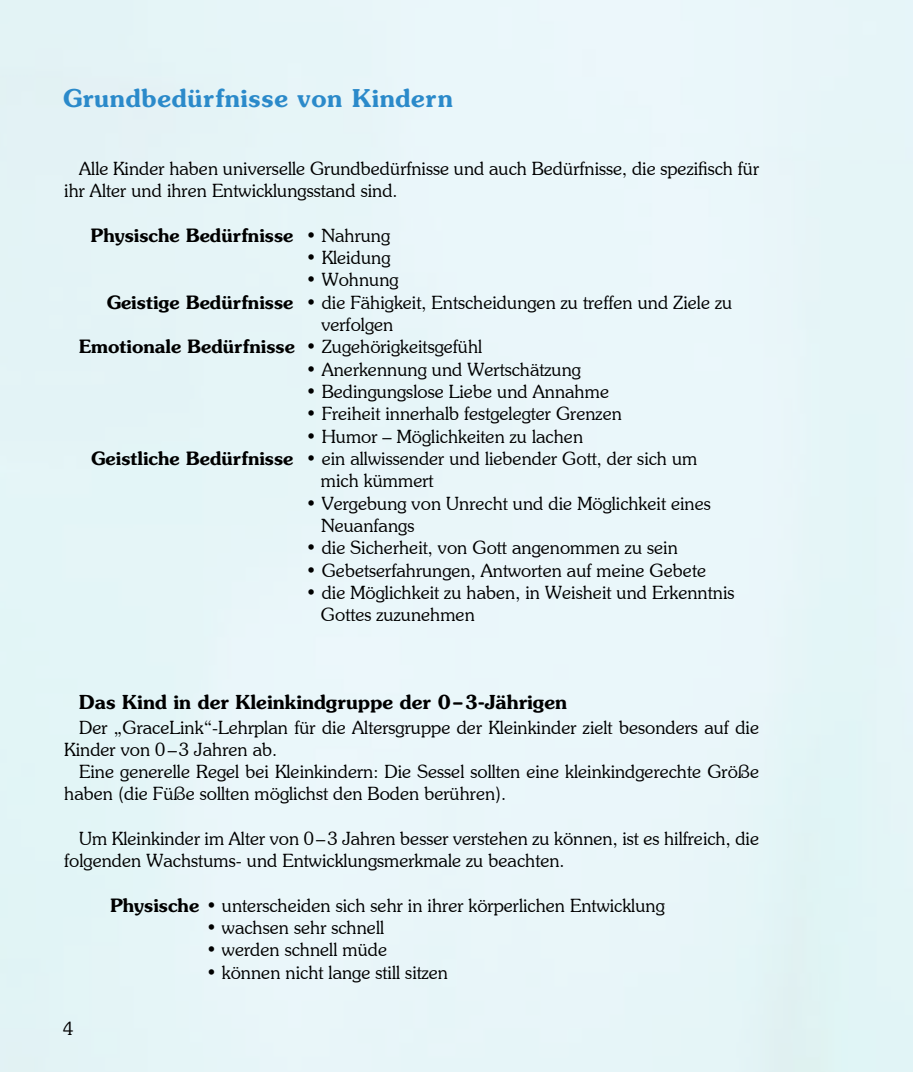
<style>
.page{position:relative;width:913px;height:1072px;background:#fff}
.page>*{position:absolute;margin:0;border:0;box-sizing:border-box;transform-origin:0 0}
.t1{font:600 24.5px "Souvenir";letter-spacing:.025em;color:#2b8aca}
.t2{font:600 19.25px "Souvenir";color:#000}
.t3{font:300 18.38px/22.4px "Souvenir IT Cby BT";color:#000}
.t4{font:600 18.38px "Souvenir";color:#000}
.s1{font-family:"Souvenir IT Cby BT";font-weight:300}
.s2{font-family:"Souvenir";font-weight:600}
</style>
<div class="page">
<h1 class="t1" style="left:63px;top:83px;width:391px">Grundbedürfnisse von Kindern</h1>
<p class="t3" style="left:64px;top:157px;width:696px;text-indent:15px">Alle Kinder haben universelle Grundbedürfnisse und auch Bedürfnisse, die spezifisch für ihr Alter und ihren Entwicklungsstand sind.</p>
<p class="t4" style="left:91px;top:223px;width:301px">Physische Bedürfnisse <span class="s1">• Nahrung</span></p>
<p class="t3" style="left:306px;top:246px;width:86px">• Kleidung</p>
<p class="t3" style="left:306px;top:268px;width:94px">• Wohnung</p>
<p class="t3" style="left:107px;top:291px;width:627px"><span class="s2">Geistige Bedürfnisse</span> • die Fähigkeit, Entscheidungen zu treffen und Ziele zu</p>
<p class="t3" style="left:321px;top:313px;width:73px">verfolgen</p>
<p class="t4" style="left:79px;top:335px;width:405px">Emotionale Bedürfnisse <span class="s1">• Zugehörigkeitsgefühl</span></p>
<p class="t3" style="left:306px;top:358px;width:277px">• Anerkennung und Wertschätzung</p>
<p class="t3" style="left:306px;top:380px;width:305px">• Bedingungslose Liebe und Annahme</p>
<p class="t3" style="left:306px;top:402px;width:317px">• Freiheit innerhalb festgelegter Grenzen</p>
<p class="t3" style="left:306px;top:425px;width:279px">• Humor – Möglichkeiten zu lachen</p>
<p class="t3" style="left:91px;top:447px;width:608px"><span class="s2">Geistliche Bedürfnisse</span> • ein allwissender und liebender Gott, der sich um</p>
<p class="t3" style="left:321px;top:469px;width:114px">mich kümmert</p>
<p class="t3" style="left:321px;top:492px;width:391px;text-indent:-16px">• Vergebung von Unrecht und die Möglichkeit eines<br>Neuanfangs</p>
<p class="t3" style="left:306px;top:536px;width:374px">• die Sicherheit, von Gott angenommen zu sein</p>
<p class="t3" style="left:306px;top:559px;width:402px">• Gebetserfahrungen, Antworten auf meine Gebete</p>
<p class="t3" style="left:321px;top:581px;width:415px;text-indent:-15px">• die Möglichkeit zu haben, in Weisheit und Erkenntnis<br>Gottes zuzunehmen</p>
<p class="t2" style="left:79px;top:689px;width:489px">Das Kind in der Kleinkindgruppe der 0–3-Jährigen</p>
<p class="t3" style="left:64px;top:716px;width:696px;text-indent:15px">Der „GraceLink“-Lehrplan für die Altersgruppe der Kleinkinder zielt besonders auf die<br>Kinder von 0–3 Jahren ab.</p>
<p class="t3" style="left:64px;top:760px;width:696px;text-indent:15px">Eine generelle Regel bei Kleinkindern: Die Sessel sollten eine kleinkindgerechte Größe haben (die Füße sollten möglichst den Boden berühren).</p>
<p class="t3" style="left:64px;top:826px;width:696px;text-indent:15px">Um Kleinkinder im Alter von 0–3 Jahren besser verstehen zu können, ist es hilfreich, die folgenden Wachstums- und Entwicklungsmerkmale zu beachten.</p>
<p class="t3" style="left:110px;top:893px;width:556px"><span class="s2">Physische</span> • unterscheiden sich sehr in ihrer körperlichen Entwicklung</p>
<p class="t3" style="left:206px;top:916px;width:180px">• wachsen sehr schnell</p>
<p class="t3" style="left:206px;top:938px;width:183px">• werden schnell müde</p>
<p class="t3" style="left:206px;top:960px;width:244px">• können nicht lange still sitzen</p>
<p class="t3" style="left:63px;top:1017px;width:12px">4</p>
</div>
